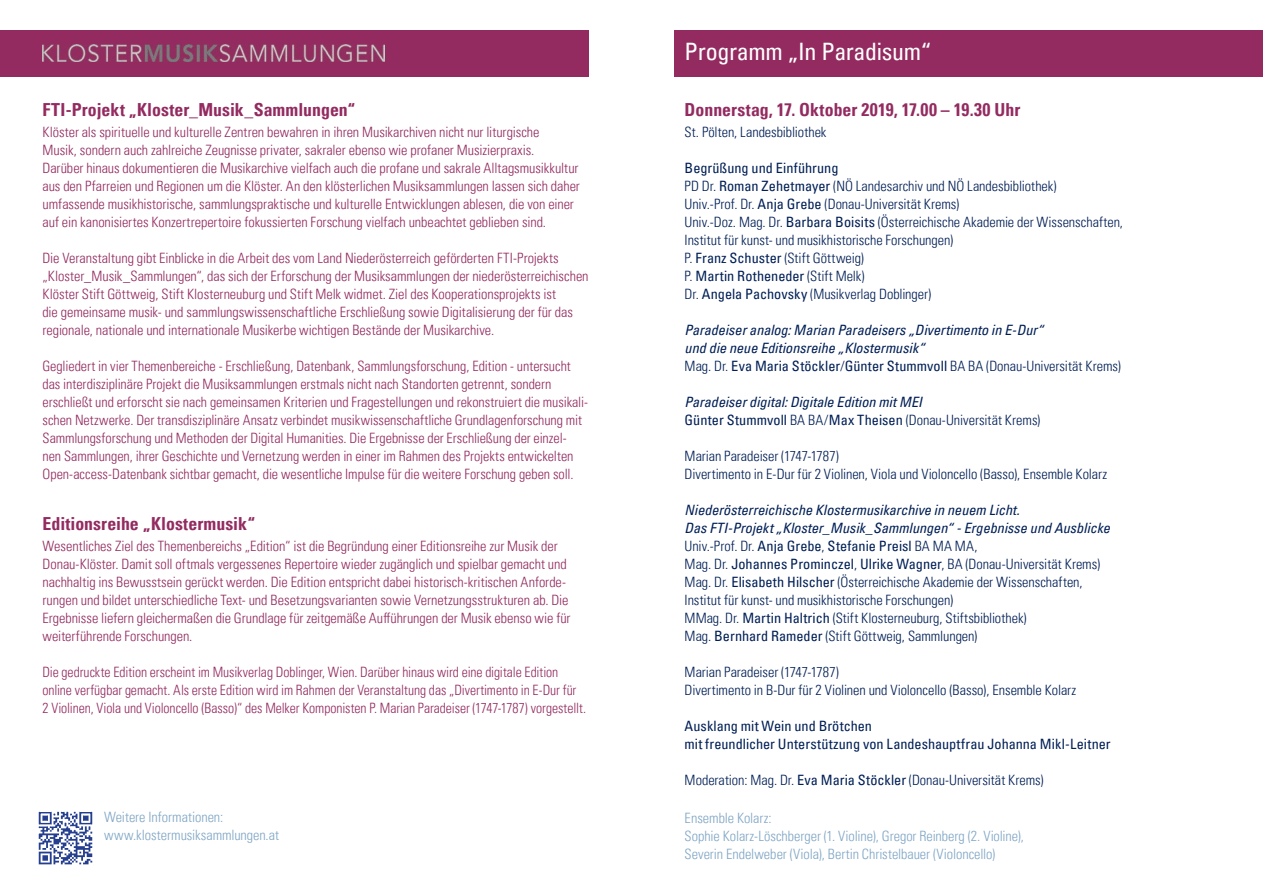
<style>
.page{position:relative;width:1263px;height:893px;background:#fff}
.page>*{position:absolute;margin:0;border:0;box-sizing:border-box;transform-origin:0 0}
.t1{font:condensed 24px "Univers LT Pro";letter-spacing:-.015em;color:#fff}
.t2{font:700 condensed 18px "Univers LT Pro";color:#932b60}
.t3{font:300 condensed 14.25px/18px "Univers LT Pro";letter-spacing:-.005em;color:#932b60}
.t4{font:300 condensed 14.25px/18px "Univers LT Pro";letter-spacing:-.005em;color:#001f56}
.t5{font:300 condensed 14.25px/18px "Univers LT Pro";letter-spacing:-.005em;color:#932b60;scale:.96 1}
.t6{font:italic condensed 14.25px/18px "Univers LT Pro";color:#001f56}
.t7{font:300 condensed 14.25px/18px "Univers LT Pro";letter-spacing:-.005em;color:#80a6c5}
.t8{font:condensed 14.25px/18px "Univers LT Pro";color:#001f56}
.s1{font-weight:400}
.s2{font-weight:300;font-style:normal}
.s3{font-style:normal}
.s4{font-weight:400;font-style:italic}
</style>
<div class="page">
<div style="left:0;top:30px;width:589px;height:47px;background:#932b60"></div>
<div style="left:674px;top:30px;width:589px;height:47px;background:#932b60"></div>
<img style="left:43px;top:45px;width:341px;height:16px">
<img style="left:38px;top:811px;width:55px;height:54px">
<p class="t2" style="left:43px;top:99px;width:314px">FTI-Projekt „Kloster_Musik_Sammlungen“</p>
<p class="t3" style="left:43px;top:123px;width:539px">Klöster als spirituelle und kulturelle Zentren bewahren in ihren Musikarchiven nicht nur liturgische<br>Musik, sondern auch zahlreiche Zeugnisse privater, sakraler ebenso wie profaner Musizierpraxis.<br>Darüber hinaus dokumentieren die Musikarchive vielfach auch die profane und sakrale Alltagsmusikkultur aus den Pfarreien und Regionen um die Klöster. An den klösterlichen Musiksammlungen lassen sich daher umfassende musikhistorische, sammlungspraktische und kulturelle Entwicklungen ablesen, die von einer auf ein kanonisiertes Konzertrepertoire fokussierten Forschung vielfach unbeachtet geblieben sind.</p>
<p class="t3" style="left:43px;top:249px;width:548px">Die Veranstaltung gibt Einblicke in die Arbeit des vom Land Niederösterreich geförderten FTI-Projekts „Kloster_Musik_Sammlungen“, das sich der Erforschung der Musiksammlungen der niederösterreichischen Klöster Stift Göttweig, Stift Klosterneuburg und Stift Melk widmet. Ziel des Kooperationsprojekts ist<br>die gemeinsame musik- und sammlungswissenschaftliche Erschließung sowie Digitalisierung der für das regionale, nationale und internationale Musikerbe wichtigen Bestände der Musikarchive.</p>
<p class="t3" style="left:43px;top:357px;width:547px">Gegliedert in vier Themenbereiche - Erschließung, Datenbank, Sammlungsforschung, Edition - untersucht das interdisziplinäre Projekt die Musiksammlungen erstmals nicht nach Standorten getrennt, sondern erschließt und erforscht sie nach gemeinsamen Kriterien und Fragestellungen und rekonstruiert die musikali&shy;schen Netzwerke. Der transdisziplinäre Ansatz verbindet musikwissenschaftliche Grundlagenforschung mit Sammlungsforschung und Methoden der Digital Humanities. Die Ergebnisse der Erschließung der einzel&shy;nen Sammlungen, ihrer Geschichte und Vernetzung werden in einer im Rahmen des Projekts entwickelten Open-access-Datenbank sichtbar gemacht, die wesentliche Impulse für die weitere Forschung geben soll.</p>
<p class="t2" style="left:43px;top:513px;width:214px">Editionsreihe „Klostermusik“</p>
<p class="t3" style="left:43px;top:537px;width:529px">Wesentliches Ziel des Themenbereichs „Edition“ ist die Begründung einer Editionsreihe zur Musik der Donau-Klöster. Damit soll oftmals vergessenes Repertoire wieder zugänglich und spielbar gemacht und nachhaltig ins Bewusstsein gerückt werden. Die Edition entspricht dabei historisch-kritischen Anforde&shy;rungen und bildet unterschiedliche Text- und Besetzungsvarianten sowie Vernetzungsstrukturen ab. Die Ergebnisse liefern gleichermaßen die Grundlage für zeitgemäße Aufführungen der Musik ebenso wie für weiterführende Forschungen.</p>
<p class="t5" style="left:43px;top:663px;width:568px">Die gedruckte Edition erscheint im Musikverlag Doblinger, Wien. Darüber hinaus wird eine digitale Edition online verfügbar gemacht. Als erste Edition wird im Rahmen der Veranstaltung das „Divertimento in E-Dur für<br>2 Violinen, Viola und Violoncello (Basso)“ des Melker Komponisten P. Marian Paradeiser (1747-1787) vorgestellt.</p>
<p class="t7" style="left:104px;top:808px;width:176px">Weitere Informationen: www.klostermusiksammlungen.at</p>
<h1 class="t1" style="left:685px;top:36px;width:248px">Programm „In Paradisum“</h1>
<p class="t2" style="left:685px;top:99px;width:337px">Donnerstag, 17. Oktober 2019, 17.00 – 19.30 Uhr</p>
<p class="t4" style="left:685px;top:123px;width:143px">St. Pölten, Landesbibliothek</p>
<p class="t4" style="left:685px;top:159px;width:440px"><span class="s1">Begrüßung und Einführung<br></span>PD Dr. <span class="s1">Roman Zehetmayer</span> (NÖ Landesarchiv und NÖ Landesbibliothek)<br>Univ.-Prof. Dr. <span class="s1">Anja Grebe</span> (Donau-Universität Krems)<br>Univ.-Doz. Mag. Dr. <span class="s1">Barbara Boisits</span> (Österreichische Akademie der Wissenschaften, Institut für kunst- und musikhistorische Forschungen)<br>P. <span class="s1">Franz Schuster</span> (Stift Göttweig)<br>P. <span class="s1">Martin Rotheneder</span> (Stift Melk)<br>Dr. <span class="s1">Angela Pachovsky</span> (Musikverlag Doblinger)</p>
<p class="t6" style="left:685px;top:321px;width:438px">Paradeiser analog: Marian Paradeisers „Divertimento in E-Dur“<br>und die neue Editionsreihe „Klostermusik“<br><span class="s2">Mag. Dr.</span> <span class="s3">Eva Maria Stöckler</span><span class="s2">/</span><span class="s3">Günter Stummvoll</span> <span class="s2">BA BA (Donau-Universität Krems)</span></p>
<p class="t6" style="left:685px;top:393px;width:357px">Paradeiser digital: Digitale Edition mit MEI<br><span class="s3">Günter Stummvoll</span> <span class="s2">BA BA/</span><span class="s3">Max Theisen</span> <span class="s2">(Donau-Universität Krems)</span></p>
<p class="t4" style="left:685px;top:446px;width:424px">Marian Paradeiser (1747-1787)<br>Divertimento in E-Dur für 2 Violinen, Viola und Violoncello (Basso), Ensemble Kolarz</p>
<p class="t4" style="left:685px;top:500px;width:427px"><span class="s4">Niederösterreichische Klostermusikarchive in neuem Licht.<br>Das FTI-Projekt „Kloster_Musik_Sammlungen“ - Ergebnisse und Ausblicke </span>Univ.-Prof. Dr. <span class="s1">Anja Grebe</span>, <span class="s1">Stefanie Preisl</span> BA MA MA,<br>Mag. Dr. <span class="s1">Johannes Prominczel</span>, <span class="s1">Ulrike Wagner</span>, BA (Donau-Universität Krems)<br>Mag. Dr. <span class="s1">Elisabeth Hilscher</span> (Österreichische Akademie der Wissenschaften, Institut für kunst- und musikhistorische Forschungen)<br>MMag. Dr. <span class="s1">Martin Haltrich</span> (Stift Klosterneuburg, Stiftsbibliothek)<br>Mag. <span class="s1">Bernhard Rameder</span> (Stift Göttweig, Sammlungen)</p>
<p class="t4" style="left:685px;top:662px;width:393px">Marian Paradeiser (1747-1787)<br>Divertimento in B-Dur für 2 Violinen und Violoncello (Basso), Ensemble Kolarz</p>
<p class="t8" style="left:685px;top:717px;width:427px">Ausklang mit Wein und Brötchen<br>mit freundlicher Unterstützung von Landeshauptfrau Johanna Mikl-Leitner</p>
<p class="t4" style="left:685px;top:770px;width:361px">Moderation: Mag. Dr. <span class="s1">Eva Maria Stöckler</span> (Donau-Universität Krems)</p>
<p class="t7" style="left:685px;top:808px;width:341px">Ensemble Kolarz:<br>Sophie Kolarz-Löschberger (1. Violine), Gregor Reinberg (2. Violine),<br>Severin Endelweber (Viola), Bertin Christelbauer (Violoncello)</p>
</div>
